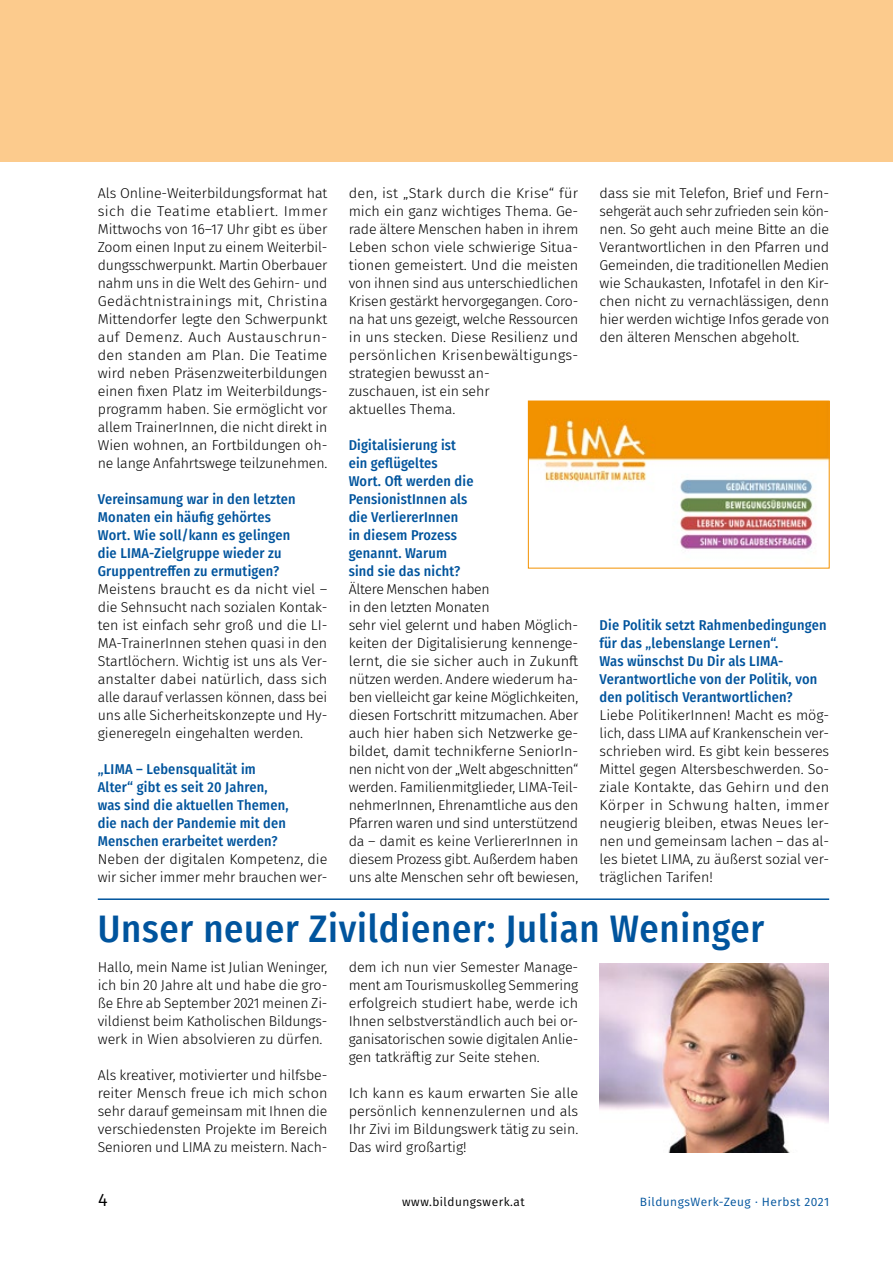
<style>
.page{position:relative;width:893px;height:1263px;background:#fff}
.page>*{position:absolute;margin:0;border:0;box-sizing:border-box;transform-origin:0 0}
.Headline{font:500 38.4px "Fira Sans Condensed";letter-spacing:.02em;color:#00549d}
.t1{font:18px "Fira Sans";color:#000}
.copy{font:300 14.25px/18px "Fira Sans";letter-spacing:-.01em;color:#000;text-align:justify}
.Zwischentitel{font:500 14.25px/18px "Fira Sans Condensed";letter-spacing:.015em;color:#00549d}
.t2{font:12px "Fira Sans";letter-spacing:.04em;color:#00549d}
.t3{font:12px "Fira Sans";letter-spacing:.04em;color:#000}
</style>
<div class="page">
<div style="left:0;top:0;width:893px;height:162px;background:#fccb8d"></div>
<hr style="left:98px;top:898px;width:731px;height:2px;background:#00549d">
<img style="left:600px;top:963px;width:229px;height:189px">
<img style="left:530px;top:403px;width:298px;height:147px">
<div style="left:528px;top:401px;width:302px;height:167px;border:1px solid #f39100"></div>
<p class="copy" style="left:98px;top:184px;width:231px">Als Online-Weiterbildungsformat hat sich die Teatime etabliert. Immer Mittwochs von 16–17 Uhr gibt es über Zoom einen Input zu einem Weiterbil&shy;dungsschwerpunkt. Martin Oberbauer nahm uns in die Welt des Gehirn- und Gedächtnistrainings mit, Christina Mittendorfer legte den Schwerpunkt auf Demenz. Auch Austauschrun&shy;den standen am Plan. Die Teatime wird neben Präsenzweiterbildungen einen fixen Platz im Weiterbildungs&shy;programm haben. Sie ermöglicht vor allem TrainerInnen, die nicht direkt in Wien wohnen, an Fortbildungen oh&shy;ne lange Anfahrtswege teilzunehmen.</p>
<p class="Zwischentitel" style="left:98px;top:489px;width:199px">Vereinsamung war in den letzten<br>Monaten ein häufig gehörtes<br>Wort. Wie soll/kann es gelingen die LIMA-Zielgruppe wieder zu<br>Gruppentreffen zu ermutigen?</p>
<p class="copy" style="left:98px;top:580px;width:231px">Meistens braucht es da nicht viel – die Sehnsucht nach sozialen Kontak&shy;ten ist einfach sehr groß und die LI-MA-TrainerInnen stehen quasi in den Startlöchern. Wichtig ist uns als Ver&shy;anstalter dabei natürlich, dass sich alle darauf verlassen können, dass bei uns alle Sicherheitskonzepte und Hy&shy;gieneregeln eingehalten werden.</p>
<p class="Zwischentitel" style="left:98px;top:759px;width:192px">„LIMA – Lebensqualität im<br>Alter“ gibt es seit 20 Jahren, was sind die aktuellen Themen, die nach der Pandemie mit den<br>Menschen erarbeitet werden?</p>
<p class="copy" style="left:98px;top:850px;width:231px">Neben der digitalen Kompetenz, die wir sicher immer mehr brauchen wer-</p>
<p class="copy" style="left:349px;top:184px;width:231px;text-align:left">den, ist „Stark durch die Krise“ für mich ein ganz wichtiges Thema. Ge&shy;rade ältere Menschen haben in ihrem Leben schon viele schwierige Situa&shy;tionen gemeistert. Und die meisten von ihnen sind aus unterschiedlichen Krisen gestärkt hervorgegangen. Coro&shy;na hat uns gezeigt, welche Ressourcen in uns stecken. Diese Resilienz und persönlichen Krisenbewältigungs&shy;strategien bewusst an-<br>zuschauen, ist ein sehr<br>aktuelles Thema.</p>
<p class="Zwischentitel" style="left:349px;top:435px;width:126px">Digitalisierung ist ein geflügeltes<br>Wort. Oft werden die<br>PensionistInnen als die VerliererInnen<br>in diesem Prozess genannt. Warum sind sie das nicht?</p>
<p class="copy" style="left:349px;top:580px;width:231px;text-align:left">Ältere Menschen haben<br>in den letzten Monaten<br>sehr viel gelernt und haben Möglich&shy;keiten der Digitalisierung kennenge&shy;lernt, die sie sicher auch in Zukunft nützen werden. Andere wiederum ha&shy;ben vielleicht gar keine Möglichkeiten, diesen Fortschritt mitzumachen. Aber auch hier haben sich Netzwerke ge&shy;bildet, damit technikferne SeniorIn&shy;nen nicht von der „Welt abgeschnitten“ werden. Familienmitglieder, LIMA-Teil&shy;nehmerInnen, Ehrenamtliche aus den Pfarren waren und sind unterstützend da – damit es keine VerliererInnen in diesem Prozess gibt. Außerdem haben uns alte Menschen sehr oft bewiesen,</p>
<p class="copy" style="left:600px;top:184px;width:231px">dass sie mit Telefon, Brief und Fern&shy;sehgerät auch sehr zufrieden sein kön&shy;nen. So geht auch meine Bitte an die Verantwortlichen in den Pfarren und Gemeinden, die traditionellen Medien wie Schaukasten, Infotafel in den Kir&shy;chen nicht zu vernachlässigen, denn hier werden wichtige Infos gerade von den älteren Menschen abgeholt.</p>
<p class="Zwischentitel" style="left:600px;top:615px;width:229px">Die Politik setzt Rahmenbedingungen für das „lebenslange Lernen“.<br>Was wünschst Du Dir als LIMA-Verantwortliche von der Politik, von den politisch Verantwortlichen?</p>
<p class="copy" style="left:600px;top:706px;width:231px">Liebe PolitikerInnen! Macht es mög&shy;lich, dass LIMA auf Krankenschein ver&shy;schrieben wird. Es gibt kein besseres Mittel gegen Altersbeschwerden. So&shy;ziale Kontakte, das Gehirn und den Körper in Schwung halten, immer neugierig bleiben, etwas Neues ler&shy;nen und gemeinsam lachen – das al&shy;les bietet LIMA, zu äußerst sozial ver&shy;träglichen Tarifen!</p>
<p class="Headline" style="left:98px;top:898px;width:668px">Unser neuer Zivildiener: Julian Weninger</p>
<p class="copy" style="left:98px;top:958px;width:231px">Hallo, mein Name ist Julian Weninger, ich bin 20 Jahre alt und habe die gro&shy;ße Ehre ab September 2021 meinen Zi&shy;vildienst beim Katholischen Bildungs&shy;werk in Wien absolvieren zu dürfen.</p>
<p class="copy" style="left:98px;top:1066px;width:231px">Als kreativer, motivierter und hilfsbe&shy;reiter Mensch freue ich mich schon sehr darauf gemeinsam mit Ihnen die verschiedensten Projekte im Bereich Senioren und LIMA zu meistern. Nach-</p>
<p class="copy" style="left:349px;top:958px;width:231px">dem ich nun vier Semester Manage&shy;ment am Tourismuskolleg Semmering erfolgreich studiert habe, werde ich Ihnen selbstverständlich auch bei or&shy;ganisatorischen sowie digitalen Anlie&shy;gen tatkräftig zur Seite stehen.</p>
<p class="copy" style="left:349px;top:1084px;width:231px">Ich kann es kaum erwarten Sie alle persönlich kennenzulernen und als Ihr Zivi im Bildungswerk tätig zu sein.<br>Das wird großartig!</p>
<p class="t1" style="left:98px;top:1186px;width:11px">4</p>
<p class="t3" style="left:402px;top:1193px;width:124px">www.bildungswerk.at</p>
<p class="t2" style="left:640px;top:1193px;width:191px">BildungsWerk-Zeug · Herbst 2021</p>
</div>
